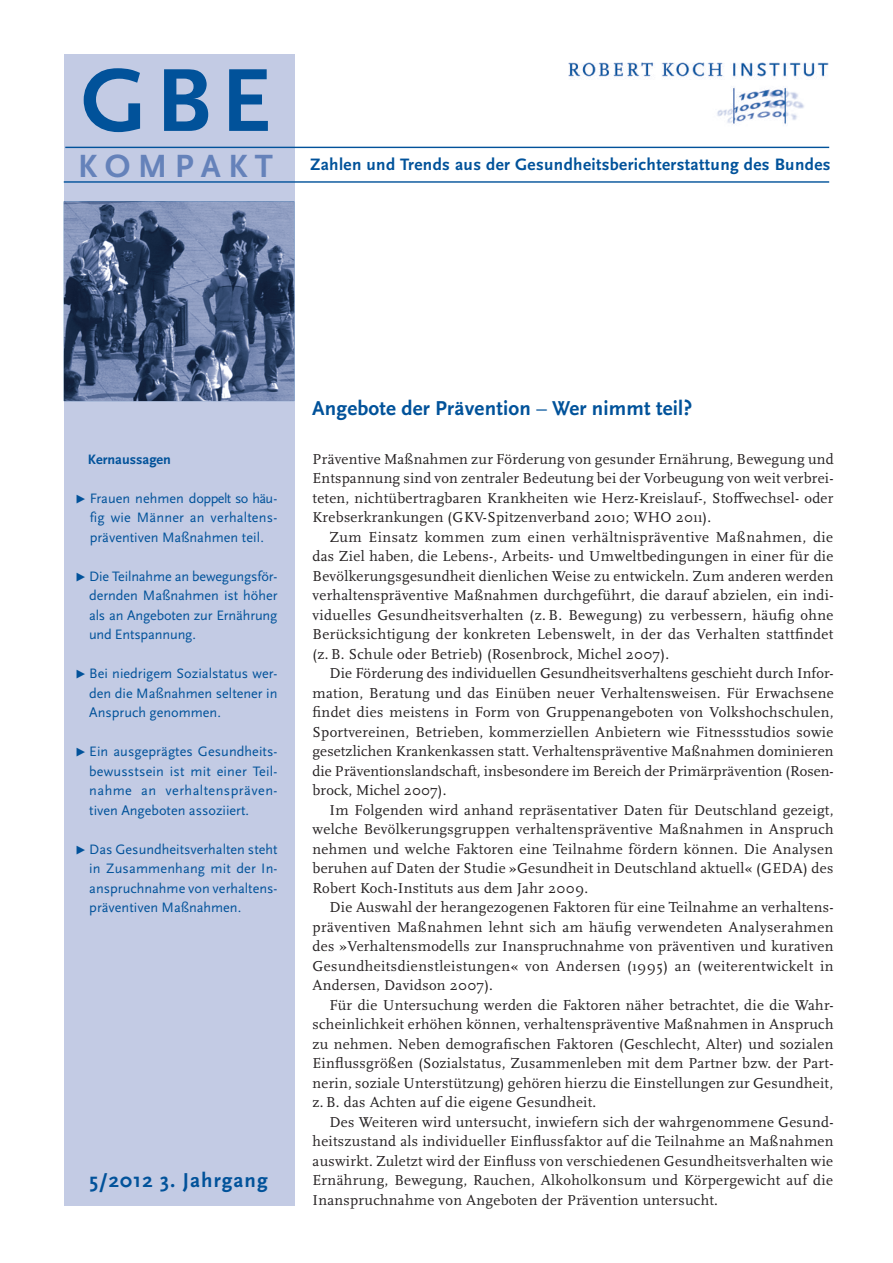
<style>
.page{position:relative;width:893px;height:1263px;background:#fff}
.page>*{position:absolute;margin:0;border:0;box-sizing:border-box;transform-origin:0 0}
.t1{font:700 93.3px "Scala Sans Pro";color:#01529a}
.t2{font:700 33.6px "Scala Sans Pro";letter-spacing:.22em;color:#6582ba}
.t3{font:700 21px "Scala Sans Pro";letter-spacing:.01em;color:#01529a}
.t4{font:700 21px "Scala Sans Pro";letter-spacing:.05em;color:#01529a}
.t5{font:700 17.25px "Scala Sans Pro";letter-spacing:.02em;color:#01529a}
.t6{font:15px/19.5px "Scala Pro";letter-spacing:.02em;color:#231f20;text-align:justify}
.t7{font:14.25px/19.5px "Scala Sans Pro";color:#01529a;text-align:justify}
.t8{font:700 14.25px "Scala Sans Pro";color:#01529a}
.s1{font-weight:700;font-style:italic;font-size:12px}
.s2{font-weight:400}
</style>
<div class="page">
<img style="left:535px;top:62px;width:295px;height:87px">
<div style="left:64px;top:54px;width:230px;height:1151px;background:#c3cbe4"></div>
<hr style="left:64px;top:181px;width:765px;height:2px;background:#01529a">
<hr style="left:65px;top:147px;width:764px;height:1px;background:#01529a">
<img style="left:64px;top:201px;width:230px;height:200px">
<h1 class="t1" style="left:81px;top:46px;width:192px">GBE</h1>
<h2 class="t2" style="left:78px;top:146px;width:196px">KOMPAKT</h2>
<p class="t5" style="left:310px;top:155px;width:522px">Zahlen und Trends aus der Gesundheitsberichterstattung des Bundes</p>
<p class="t8" style="left:88px;top:450px;width:85px">Kernaussagen</p>
<p class="t7" style="left:90px;top:488px;width:189px;text-indent:-15px"><span class="s1">▶</span> Frauen nehmen doppelt so häu&shy;fig wie Männer an verhaltens&shy;präventiven Maßnahmen teil.</p>
<p class="t7" style="left:89px;top:566px;width:190px;text-indent:-15px"><span class="s1">▶</span> Die Teilnahme an bewegungsför&shy;dernden Maßnahmen ist höher als an Angeboten zur Ernährung und Entspannung.</p>
<p class="t7" style="left:89px;top:664px;width:190px;text-indent:-15px"><span class="s1">▶</span> Bei niedrigem Sozialstatus wer&shy;den die Maßnahmen seltener in Anspruch genommen.</p>
<p class="t7" style="left:89px;top:742px;width:190px;text-indent:-15px"><span class="s1">▶</span> Ein ausgeprägtes Gesundheits&shy;bewusstsein ist mit einer Teil&shy;nahme an verhaltenspräven&shy;tiven Angeboten assoziiert.</p>
<p class="t7" style="left:89px;top:839px;width:190px;text-indent:-15px"><span class="s1">▶</span> Das Gesundheitsverhalten steht in Zusammenhang mit der In&shy;anspruchnahme von verhaltens&shy;präventiven Maßnahmen.</p>
<h3 class="t4" style="left:89px;top:1168px;width:180px">5/2012 3. Jahrgang</h3>
<h3 class="t3" style="left:312px;top:396px;width:382px">Angebote der Prävention <span class="s2">–</span> Wer nimmt teil?</h3>
<p class="t6" style="left:313px;top:449px;width:523px">Präventive Maßnahmen zur Förderung von gesunder Ernährung, Bewegung und Entspannung sind von zentraler Bedeutung bei der Vorbeugung von weit verbrei&shy;teten, nichtübertragbaren Krankheiten wie Herz-Kreislauf-, Stoffwechsel- oder Krebserkrankungen (GKV-Spitzenverband 2010; WHO 2011).</p>
<p class="t6" style="left:313px;top:527px;width:522px;text-indent:17px">Zum Einsatz kommen zum einen verhältnispräventive Maßnahmen, die das Ziel haben, die Lebens-, Arbeits- und Umweltbedingungen in einer für die Bevölkerungsgesundheit dienlichen Weise zu entwickeln. Zum anderen werden verhaltenspräventive Maßnahmen durchgeführt, die darauf abzielen, ein indi&shy;viduelles Gesundheitsverhalten (z. B. Bewegung) zu verbessern, häufig ohne Berücksichtigung der konkreten Lebenswelt, in der das Verhalten stattfindet (z. B. Schule oder Betrieb) (Rosenbrock, Michel 2007).</p>
<p class="t6" style="left:313px;top:663px;width:523px;text-indent:17px">Die Förderung des individuellen Gesundheitsverhaltens geschieht durch Infor&shy;mation, Beratung und das Einüben neuer Verhaltensweisen. Für Erwachsene findet dies meistens in Form von Gruppenangeboten von Volkshochschulen, Sportvereinen, Betrieben, kommerziellen Anbietern wie Fitnessstudios sowie gesetzlichen Krankenkassen statt. Verhaltenspräventive Maßnahmen dominieren die Präventionslandschaft, insbesondere im Bereich der Primärprävention (Rosen&shy;brock, Michel 2007).</p>
<p class="t6" style="left:313px;top:800px;width:523px;text-indent:17px">Im Folgenden wird anhand repräsentativer Daten für Deutschland gezeigt, welche Bevölkerungsgruppen verhaltenspräventive Maßnahmen in Anspruch nehmen und welche Faktoren eine Teilnahme fördern können. Die Analysen beruhen auf Daten der Studie »Gesundheit in Deutschland aktuell« (GEDA) des Robert Koch-Instituts aus dem Jahr 2009.</p>
<p class="t6" style="left:313px;top:897px;width:522px;text-indent:17px">Die Auswahl der herangezogenen Faktoren für eine Teilnahme an verhaltens&shy;präventiven Maßnahmen lehnt sich am häufig verwendeten Analyserahmen des »Verhaltensmodells zur Inanspruchnahme von präventiven und kurativen Gesundheitsdienstleistungen« von Andersen (1995) an (weiterentwickelt in Andersen, Davidson 2007).</p>
<p class="t6" style="left:313px;top:995px;width:522px;text-indent:17px">Für die Untersuchung werden die Faktoren näher betrachtet, die die Wahr&shy;scheinlichkeit erhöhen können, verhaltenspräventive Maßnahmen in Anspruch zu nehmen. Neben demografischen Faktoren (Geschlecht, Alter) und sozialen Einflussgrößen (Sozialstatus, Zusammenleben mit dem Partner bzw. der Part&shy;nerin, soziale Unterstützung) gehören hierzu die Einstellungen zur Gesundheit, z. B. das Achten auf die eigene Gesundheit.</p>
<p class="t6" style="left:313px;top:1112px;width:522px;text-indent:17px">Des Weiteren wird untersucht, inwiefern sich der wahrgenommene Gesund&shy;heitszustand als individueller Einflussfaktor auf die Teilnahme an Maßnahmen auswirkt. Zuletzt wird der Einfluss von verschiedenen Gesundheitsverhalten wie Ernährung, Bewegung, Rauchen, Alkoholkonsum und Körpergewicht auf die Inanspruchnahme von Angeboten der Prävention untersucht.</p>
</div>
